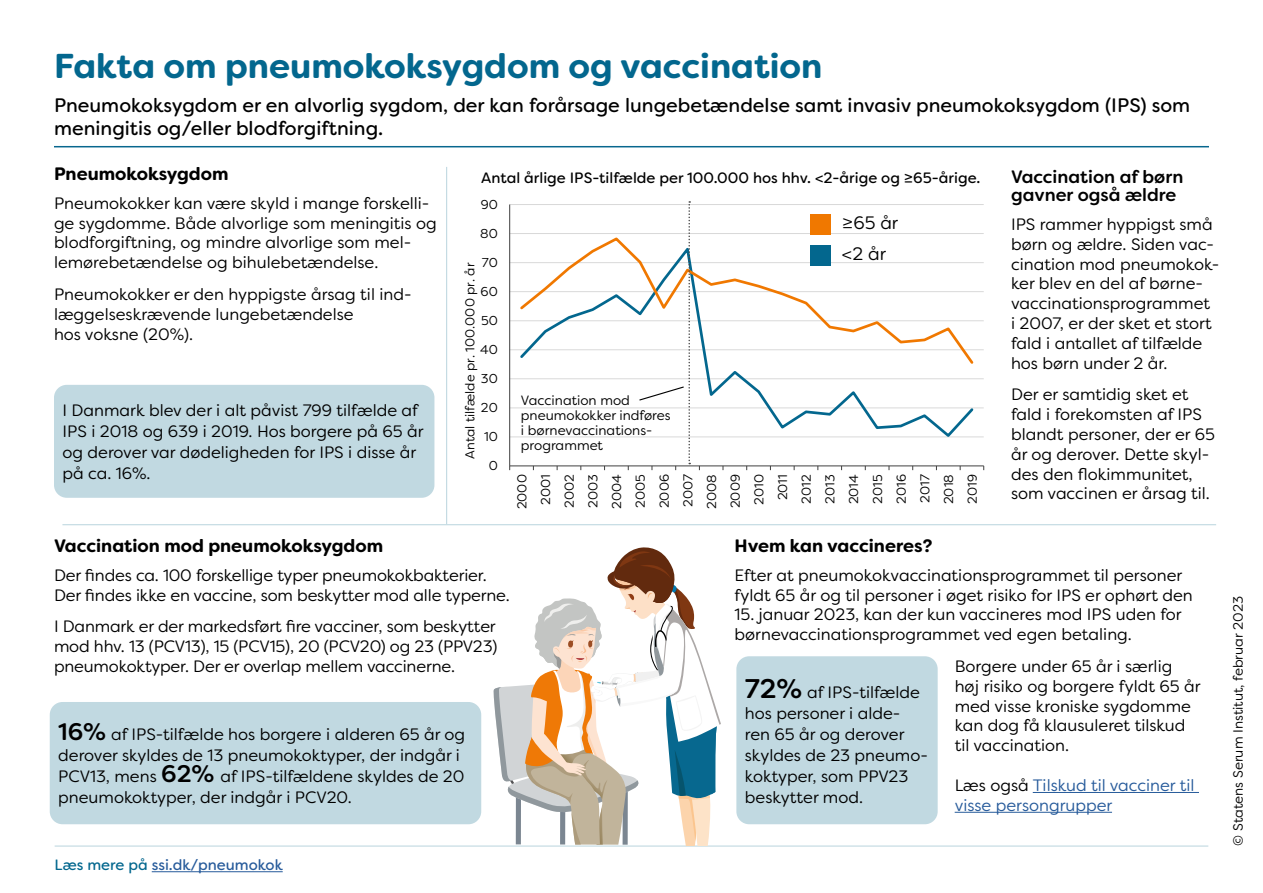
<style>
.page{position:relative;width:1263px;height:893px;background:#fff}
.page>*{position:absolute;margin:0;border:0;box-sizing:border-box;transform-origin:0 0}
.t1{font:700 34.5px "Filson Soft";color:#03678e}
.t2{font:19.5px/23.4px "Filson Soft";color:#000}
.t3{font:700 18px "Filson Soft";color:#000}
.t4{font:500 18px/18px "Filson Soft";color:#000}
.t5{font:18px/30.9px "Filson Soft";color:#000}
.t6{font:16.5px/19.8px "Filson Soft";color:#000}
.t7{font:16.5px/19.8px "Filson Soft";color:#275b9b}
.t8{font:15px "Filson Soft";color:#000}
.t9{font:15px "Filson Soft";color:#275b9b}
.t10{font:13.5px/15px "Filson Soft";color:#000}
.t11{font:12.9px/23.7px "Filson Soft";color:#000;text-align:right}
.s1{font-weight:500;font-size:24px}
.s2{color:#03678e}
.s3{color:#000}
.s4{font-weight:500;font-size:27px}
</style>
<div class="page">
<hr style="left:510px;top:436px;width:474px;height:1px;background:#d9d9d9">
<hr style="left:510px;top:407px;width:474px;height:1px;background:#d9d9d9">
<hr style="left:510px;top:378px;width:474px;height:1px;background:#d9d9d9">
<hr style="left:510px;top:349px;width:474px;height:1px;background:#d9d9d9">
<hr style="left:510px;top:320px;width:474px;height:1px;background:#d9d9d9">
<hr style="left:510px;top:291px;width:474px;height:1px;background:#d9d9d9">
<hr style="left:510px;top:262px;width:474px;height:1px;background:#d9d9d9">
<hr style="left:510px;top:233px;width:474px;height:1px;background:#d9d9d9">
<hr style="left:510px;top:204px;width:474px;height:1px;background:#d9d9d9">
<hr style="left:509px;top:205px;width:1px;height:261px;background:#404040">
<hr style="left:510px;top:465px;width:474px;height:1px;background:#404040">
<svg style="left:518px;top:366px;width:458px;height:72px"></svg>
<svg style="left:518px;top:237px;width:458px;height:129px"></svg>
<hr style="left:62px;top:524px;width:1154px;height:1px;background:#c1d9e1">
<hr style="left:55px;top:845px;width:1153px;height:2px;background:#c1d9e1">
<div style="left:50px;top:702px;width:431px;height:122px;background:#c1d9e1;border-radius:13px"></div>
<div style="left:54px;top:385px;width:380px;height:113px;background:#c1d9e1;border-radius:13px"></div>
<div style="left:810px;top:215px;width:20px;height:20px;background:#f07800"></div>
<div style="left:810px;top:246px;width:20px;height:20px;background:#03678e"></div>
<hr style="left:1033px;top:792px;width:166px;height:1px;background:#275b9b">
<hr style="left:955px;top:812px;width:157px;height:1px;background:#275b9b">
<div style="left:736px;top:656px;width:202px;height:168px;background:#c1d9e1;border-radius:13px"></div>
<hr style="left:54px;top:146px;width:1155px;height:1px;background:#08678e">
<hr style="left:446px;top:167px;width:1px;height:357px;background:#c1d9e1">
<svg style="left:494px;top:547px;width:227px;height:298px"></svg>
<svg style="left:638px;top:201px;width:52px;height:269px"></svg>
<hr style="left:152px;top:871px;width:131px;height:1px;background:#275b9b">
<h1 class="t1" style="left:54px;top:44px;width:770px">Fakta om pneumokoksygdom og vaccination</h1>
<p class="t2" style="left:54px;top:93px;width:1138px">Pneumokoksygdom er en alvorlig sygdom, der kan forårsage lungebetændelse samt invasiv pneumokoksygdom (IPS) som meningitis og/eller blodforgiftning.</p>
<p class="t8" style="left:481px;top:168px;width:501px">Antal årlige IPS-tilfælde per 100.000 hos hhv. &lt;2-årige og ≥65-årige.</p>
<p class="t3" style="left:54px;top:162px;width:176px">Pneumokoksygdom</p>
<p class="t6" style="left:54px;top:193px;width:384px">Pneumokokker kan være skyld i mange forskelli&shy;ge sygdomme. Både alvorlige som meningitis og blodforgiftning, og mindre alvorlige som mel&shy;lemørebetændelse og bihulebetændelse.</p>
<p class="t6" style="left:54px;top:284px;width:359px">Pneumokokker er den hyppigste årsag til ind&shy;læggelseskrævende lungebetændelse<br>hos voksne (20%).</p>
<p class="t4" style="left:1011px;top:168px;width:174px">Vaccination af børn gavner også ældre</p>
<p class="t6" style="left:1011px;top:214px;width:210px">IPS rammer hyppigst små børn og ældre. Siden vac&shy;cination mod pneumokok&shy;ker blev en del af børne&shy;vaccinationsprogrammet<br>i 2007, er der sket et stort fald i antallet af tilfælde hos børn under 2 år.</p>
<p class="t6" style="left:1011px;top:385px;width:205px">Der er samtidig sket et fald i forekomsten af IPS blandt personer, der er 65 år og derover. Dette skyl&shy;des den flokimmunitet, som vaccinen er årsag til.</p>
<p class="t11" style="left:481px;top:192px;width:19px">90</p>
<p class="t5" style="left:842px;top:207px;width:58px">≥65 år &lt;2 år</p>
<p class="t11" style="left:480px;top:221px;width:19px">80</p>
<p class="t11" style="left:482px;top:250px;width:18px">70</p>
<p class="t11" style="left:458px;top:459px;width:198px;rotate:-90deg">Antal tilfælde pr. 100.000 pr. år</p>
<p class="t11" style="left:481px;top:279px;width:19px">60</p>
<p class="t11" style="left:481px;top:309px;width:18px">50</p>
<p class="t11" style="left:480px;top:338px;width:19px">40</p>
<p class="t11" style="left:481px;top:367px;width:18px">30</p>
<p class="t10" style="left:521px;top:393px;width:151px">Vaccination mod pneumokokker indføres i børnevaccinations&shy;programmet</p>
<p class="t11" style="left:481px;top:396px;width:18px">20</p>
<p class="t6" style="left:63px;top:399px;width:363px;line-height:21px">I Danmark blev der i alt påvist 799 tilfælde af IPS i 2018 og 639 i 2019. Hos borgere på 65 år og derover var dødeligheden for IPS i disse år på ca. 16%.</p>
<p class="t11" style="left:484px;top:425px;width:15px">10</p>
<p class="t11" style="left:489px;top:454px;width:11px">0</p>
<p class="t11" style="left:510px;top:509px;width:37px;rotate:-90deg">2000<br>2001<br>2002<br>2003<br>2004<br>2005<br>2006<br>2007<br>2008<br>2009<br>2010<br>2011<br>2012<br>2013<br>2014<br>2015<br>2016<br>2017<br>2018<br>2019</p>
<p class="t3" style="left:54px;top:534px;width:331px">Vaccination mod pneumokoksygdom</p>
<p class="t6" style="left:54px;top:565px;width:457px">Der findes ca. 100 forskellige typer pneumokokbakterier.<br>Der findes ikke en vaccine, som beskytter mod alle typerne.</p>
<p class="t6" style="left:54px;top:617px;width:445px;text-align:justify">I Danmark er der markedsført fire vacciner, som beskytter mod hhv. 13 (PCV13), 15 (PCV15), 20 (PCV20) og 23 (PPV23) pneumokoktyper. Der er overlap mellem vaccinerne.</p>
<p class="t6" style="left:58px;top:724px;width:408px;line-height:21px"><span class="s1">16%</span> af IPS-tilfælde hos borgere i alderen 65 år og derover skyldes de 13 pneumokoktyper, der indgår i PCV13, mens <span class="s1">62%</span> af IPS-tilfældene skyldes de 20 pneumokoktyper, der indgår i PCV20.</p>
<p class="t9" style="left:55px;top:855px;width:230px"><span class="s2">Læs mere på</span> ssi.dk/pneumokok</p>
<p class="t3" style="left:735px;top:534px;width:199px">Hvem kan vaccineres?</p>
<p class="t6" style="left:735px;top:565px;width:460px">Efter at pneumokokvaccinationsprogrammet til personer fyldt 65 år og til personer i øget risiko for IPS er ophørt den</p>
<p class="t6" style="left:735px;top:605px;width:449px">15. januar 2023, kan der kun vaccineres mod IPS uden for børnevaccinationsprogrammet ved egen betaling.</p>
<p class="t6" style="left:955px;top:656px;width:247px">Borgere under 65 år i særlig høj risiko og borgere fyldt 65 år med visse kroniske sygdomme kan dog få klausuleret tilskud til vaccination.</p>
<p class="t7" style="left:955px;top:775px;width:241px"><span class="s3">Læs også</span> Tilskud til vacciner til visse persongrupper</p>
<p class="t6" style="left:745px;top:681px;width:185px;line-height:21px"><span class="s4">72%</span> af IPS-tilfælde hos personer i alde&shy;ren 65 år og derover skyldes de 23 pneumo&shy;koktyper, som PPV23 beskytter mod.</p>
<p class="t10" style="left:1231px;top:846px;width:251px;rotate:-90deg">© Statens Serum Institut, februar 2023</p>
</div>
